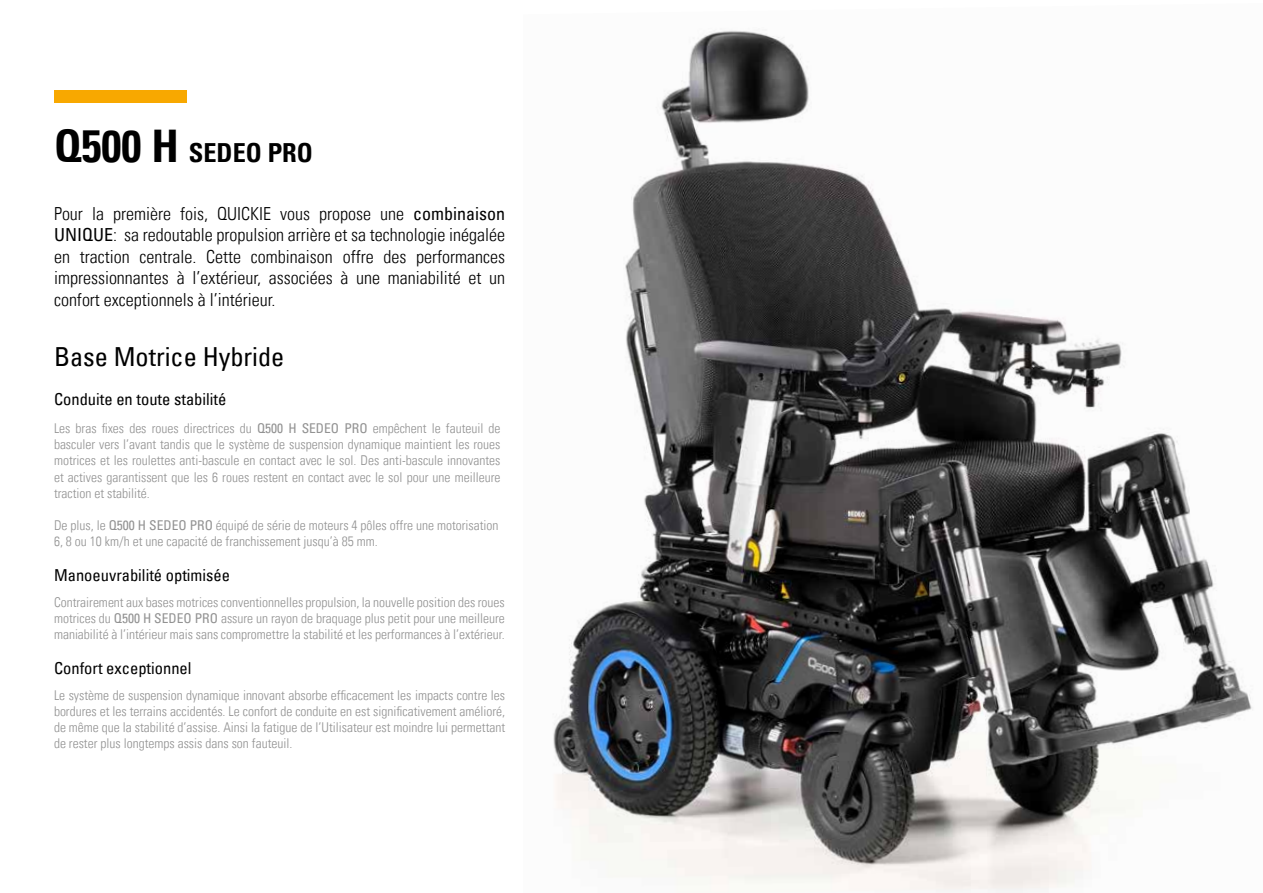
<style>
.page{position:relative;width:1263px;height:893px;background:#fff}
.page>*{position:absolute;margin:0;border:0;box-sizing:border-box;transform-origin:0 0}
.t1{font:condensed 26.25px "Univers Com 57";color:#000}
.t2{font:26.25px "Univers Com 67 Bold Cond";color:#000}
.t3{font:18px/21.6px "Univers Com 47 Light Cond";color:#000;text-align:justify}
.t4{font:condensed 16.5px "Univers Com 57";color:#000}
.t5{font:13.5px/16.2px "Univers Com 47 Light Cond";color:#929292;text-align:justify}
.s1{font-size:45px}
.s2{font-family:"Univers Com 57";font-stretch:condensed}
</style>
<div class="page">
<img style="left:553px;top:30px;width:700px;height:863px">
<div style="left:54px;top:90px;width:133px;height:13px;background:#f8a800"></div>
<h1 class="t2" style="left:54px;top:137px;width:260px"><span class="s1">Q500 H</span> SEDEO PRO</h1>
<p class="t3" style="left:54px;top:203px;width:453px">Pour la première fois, QUICKIE vous propose une <span class="s2">combinaison UNIQUE</span>: sa redoutable propulsion arrière et sa technologie inégalée en traction centrale. Cette combinaison offre des performances impressionnantes à l’extérieur, associées à une maniabilité et un confort exceptionnels à l’intérieur.</p>
<h1 class="t1" style="left:54px;top:340px;width:232px">Base Motrice Hybride</h1>
<p class="t4" style="left:54px;top:389px;width:174px">Conduite en toute stabilité</p>
<p class="t5" style="left:54px;top:420px;width:448px">Les bras fixes des roues directrices du <span class="s2">Q500 H SEDEO PRO</span> empêchent le fauteuil de basculer vers l’avant tandis que le système de suspension dynamique maintient les roues motrices et les roulettes anti-bascule en contact avec le sol. Des anti-bascule innovantes et actives garantissent que les 6 roues restent en contact avec le sol pour une meilleure traction et stabilité.</p>
<p class="t5" style="left:54px;top:517px;width:446px">De plus, le <span class="s2">Q500 H SEDEO PRO</span> équipé de série de moteurs 4 pôles offre une motorisation<br>6, 8 ou 10 km/h et une capacité de franchissement jusqu’à 85 mm.</p>
<p class="t4" style="left:54px;top:565px;width:177px">Manoeuvrabilité optimisée</p>
<p class="t5" style="left:54px;top:594px;width:452px">Contrairement aux bases motrices conventionnelles propulsion, la nouvelle position des roues motrices du <span class="s2">Q500 H SEDEO PRO</span> assure un rayon de braquage plus petit pour une meilleure maniabilité à l’intérieur mais sans compromettre la stabilité et les performances à l’extérieur.</p>
<p class="t4" style="left:54px;top:658px;width:139px">Confort exceptionnel</p>
<p class="t5" style="left:54px;top:687px;width:453px">Le système de suspension dynamique innovant absorbe efficacement les impacts contre les bordures et les terrains accidentés. Le confort de conduite en est significativement amélioré, de même que la stabilité d’assise. Ainsi la fatigue de l’Utilisateur est moindre lui permettant de rester plus longtemps assis dans son fauteuil.</p>
</div>
